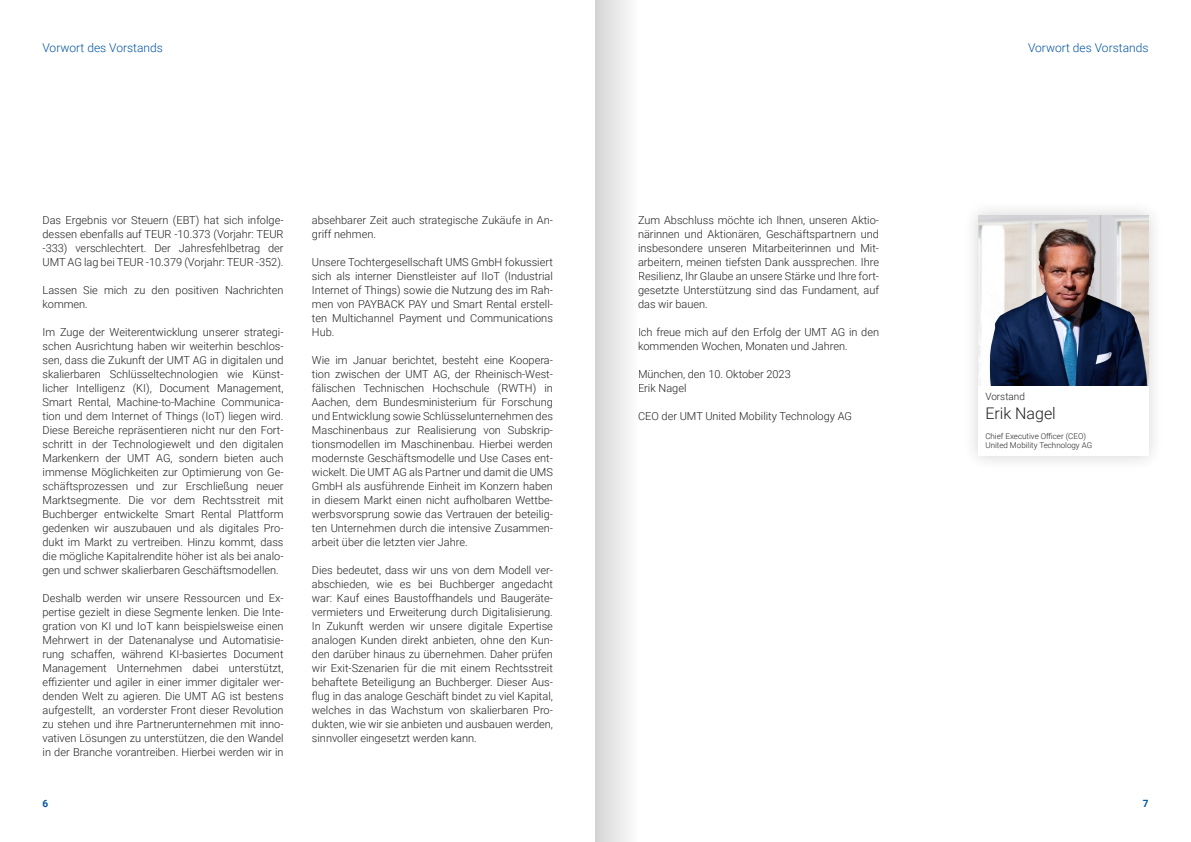
<style>
.page{position:relative;width:1191px;height:842px;background:#fff}
.page>*{position:absolute;margin:0;border:0;box-sizing:border-box;transform-origin:0 0}
.t1{font:300 16px "Roboto";color:#231f20}
.t2{font:300 12px "Roboto";color:#0154a3}
.t3{font:300 11px/14px "Roboto";color:#231f20;text-align:justify}
.t4{font:300 10px "Roboto";color:#231f20}
.t5{font:700 10px "Roboto";color:#0154a3}
.t6{font:300 8px/9.6px "Roboto";color:#231f20}
</style>
<div class="page">
<div style="left:962px;top:200px;width:202px;height:272px;background:#231f20;opacity:.2"></div>
<div style="left:978px;top:215px;width:170px;height:241px;background:#fff"></div>
<img style="left:978px;top:215px;width:170px;height:171px">
<div style="left:595px;top:0;width:43px;height:842px;background:linear-gradient(to right,#d4d4d5,#fdfdfd)"></div>
<p class="t2" style="left:43px;top:39px;width:122px">Vorwort des Vorstands</p>
<p class="t2" style="left:1028px;top:39px;width:122px">Vorwort des Vorstands</p>
<p class="t3" style="left:43px;top:212px;width:242px">Das Ergebnis vor Steuern (EBT) hat sich infolge&shy;dessen ebenfalls auf TEUR -10.373 (Vorjahr: TEUR -333) verschlechtert. Der Jahresfehlbetrag der UMT AG lag bei TEUR -10.379 (Vorjahr: TEUR -352).</p>
<p class="t3" style="left:43px;top:282px;width:242px">Lassen Sie mich zu den positiven Nachrichten kommen.</p>
<p class="t3" style="left:43px;top:324px;width:242px">Im Zuge der Weiterentwicklung unserer strategi&shy;schen Ausrichtung haben wir weiterhin beschlos&shy;sen, dass die Zukunft der UMT AG in digitalen und skalierbaren Schlüsseltechnologien wie Künst&shy;licher Intelligenz (KI), Document Management, Smart Rental, Machine-to-Machine Communica&shy;tion und dem Internet of Things (IoT) liegen wird.<br>Diese Bereiche repräsentieren nicht nur den Fort&shy;schritt in der Technologiewelt und den digitalen Markenkern der UMT AG, sondern bieten auch immense Möglichkeiten zur Optimierung von Ge&shy;schäftsprozessen und zur Erschließung neuer Marktsegmente. Die vor dem Rechtsstreit mit Buchberger entwickelte Smart Rental Plattform gedenken wir auszubauen und als digitales Pro&shy;dukt im Markt zu vertreiben. Hinzu kommt, dass die mögliche Kapitalrendite höher ist als bei analo&shy;gen und schwer skalierbaren Geschäftsmodellen.</p>
<p class="t3" style="left:43px;top:590px;width:242px">Deshalb werden wir unsere Ressourcen und Ex&shy;pertise gezielt in diese Segmente lenken. Die Inte&shy;gration von KI und IoT kann beispielsweise einen Mehrwert in der Datenanalyse und Automatisie&shy;rung schaffen, während KI-basiertes Document Management Unternehmen dabei unterstützt, effizienter und agiler in einer immer digitaler wer&shy;denden Welt zu agieren. Die UMT AG ist bestens aufgestellt, an vorderster Front dieser Revolution zu stehen und ihre Partnerunternehmen mit inno&shy;vativen Lösungen zu unterstützen, die den Wandel in der Branche vorantreiben. Hierbei werden wir in</p>
<p class="t3" style="left:312px;top:212px;width:242px">absehbarer Zeit auch strategische Zukäufe in An&shy;griff nehmen.</p>
<p class="t3" style="left:312px;top:254px;width:242px">Unsere Tochtergesellschaft UMS GmbH fokussiert sich als interner Dienstleister auf IIoT (Industrial Internet of Things) sowie die Nutzung des im Rah&shy;men von PAYBACK PAY und Smart Rental erstell&shy;ten Multichannel Payment und Communications Hub.</p>
<p class="t3" style="left:312px;top:352px;width:242px">Wie im Januar berichtet, besteht eine Koopera&shy;tion zwischen der UMT AG, der Rheinisch-West&shy;fälischen Technischen Hochschule (RWTH) in Aachen, dem Bundesministerium für Forschung und Entwicklung sowie Schlüsselunternehmen des Maschinenbaus zur Realisierung von Subskrip&shy;tionsmodellen im Maschinenbau. Hierbei werden modernste Geschäftsmodelle und Use Cases ent&shy;wickelt. Die UMT AG als Partner und damit die UMS GmbH als ausführende Einheit im Konzern haben in diesem Markt einen nicht aufholbaren Wettbe&shy;werbsvorsprung sowie das Vertrauen der beteilig&shy;ten Unternehmen durch die intensive Zusammen&shy;arbeit über die letzten vier Jahre.</p>
<p class="t3" style="left:312px;top:562px;width:242px">Dies bedeutet, dass wir uns von dem Modell ver&shy;abschieden, wie es bei Buchberger angedacht war: Kauf eines Baustoffhandels und Baugeräte&shy;vermieters und Erweiterung durch Digitalisierung.<br>In Zukunft werden wir unsere digitale Expertise analogen Kunden direkt anbieten, ohne den Kun&shy;den darüber hinaus zu übernehmen. Daher prüfen wir Exit-Szenarien für die mit einem Rechtsstreit behaftete Beteiligung an Buchberger. Dieser Aus&shy;flug in das analoge Geschäft bindet zu viel Kapital, welches in das Wachstum von skalierbaren Pro&shy;dukten, wie wir sie anbieten und ausbauen werden, sinnvoller eingesetzt werden kann.</p>
<p class="t3" style="left:638px;top:213px;width:242px">Zum Abschluss möchte ich Ihnen, unseren Aktio&shy;närinnen und Aktionären, Geschäftspartnern und insbesondere unseren Mitarbeiterinnen und Mit&shy;arbeitern, meinen tiefsten Dank aussprechen. Ihre Resilienz, Ihr Glaube an unsere Stärke und Ihre fort&shy;gesetzte Unterstützung sind das Fundament, auf das wir bauen.</p>
<p class="t3" style="left:638px;top:325px;width:242px">Ich freue mich auf den Erfolg der UMT AG in den kommenden Wochen, Monaten und Jahren.</p>
<p class="t3" style="left:638px;top:367px;width:154px">München, den 10. Oktober 2023<br>Erik Nagel</p>
<p class="t3" style="left:638px;top:409px;width:216px">CEO der UMT United Mobility Technology AG</p>
<p class="t4" style="left:985px;top:390px;width:41px">Vorstand</p>
<h1 class="t1" style="left:985px;top:402px;width:72px">Erik Nagel</h1>
<p class="t6" style="left:985px;top:431px;width:108px">Chief Executive Officer (CEO)<br>United Mobility Technology AG</p>
<p class="t5" style="left:43px;top:796px;width:7px">6</p>
<p class="t5" style="left:1142px;top:796px;width:7px">7</p>
</div>
